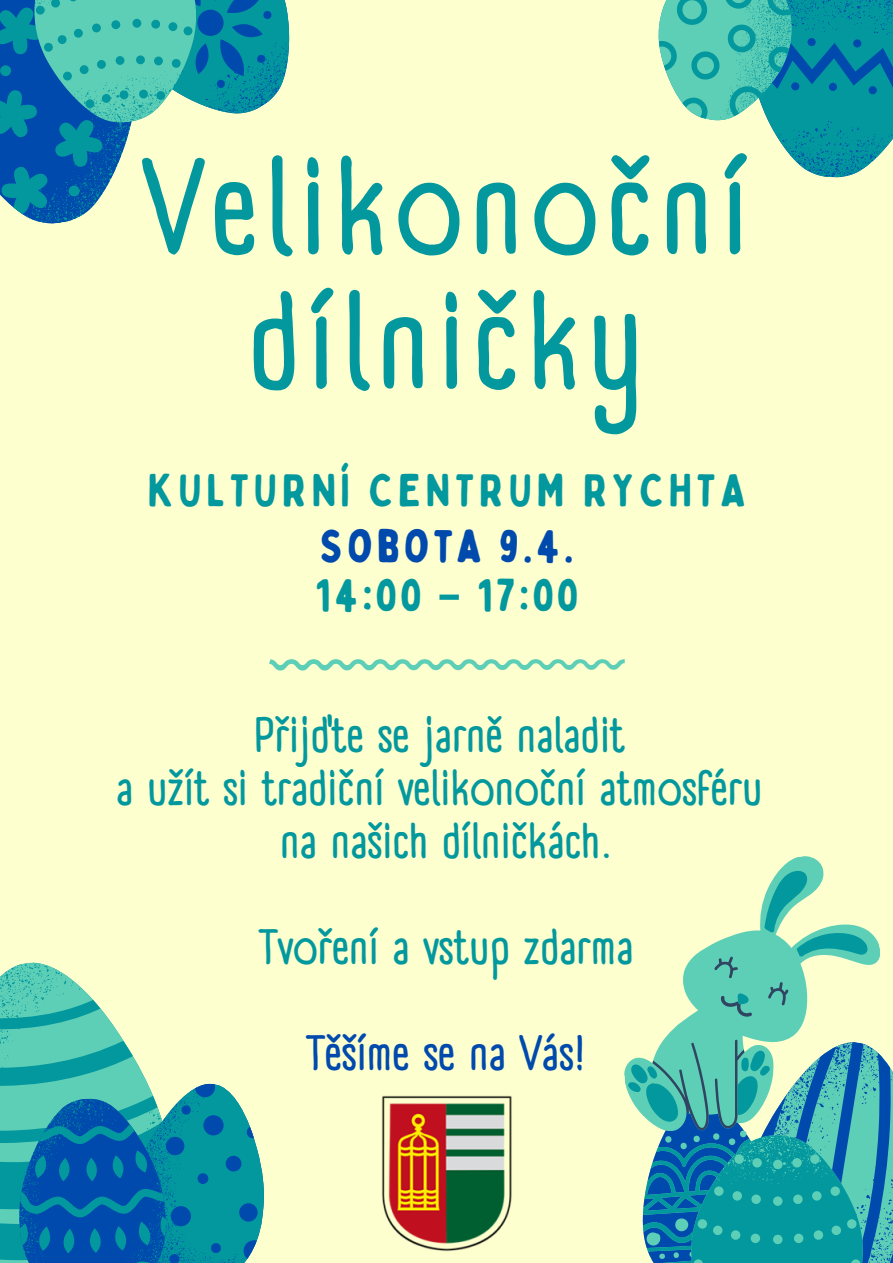
<style>
.page{position:relative;width:893px;height:1263px;background:#feffcf}
.page>*{position:absolute;margin:0;border:0;box-sizing:border-box;transform-origin:0 0}
.t1{font:700 133.5px "A Day Without Sun Text";letter-spacing:.055em;color:#03989e}
.t2{font:700 48.75px "A Day Without Sun Text";color:#03989e}
.t3{font:700 48.75px "A Day Without Sun Text";color:#004aad}
.t4{font:46.28px "Bobby Jones Soft";letter-spacing:.075em;color:#03989e}
.t5{font:46.28px "Bobby Jones Soft";letter-spacing:.075em;color:#004aad}
.t6{font:45.75px "Bobby Jones Soft";letter-spacing:.1em;color:#03989e}
.s1{font-family:"Noto Sans Gurmukhi";font-weight:700}
</style>
<div class="page">
<svg style="left:269px;top:659px;width:356px;height:11px"></svg>
<svg style="left:624px;top:856px;width:256px;height:234px"></svg>
<svg style="left:712px;top:955px;width:27px;height:25px"></svg>
<svg style="left:766px;top:981px;width:24px;height:26px"></svg>
<svg style="left:720px;top:991px;width:33px;height:29px"></svg>
<svg style="left:759px;top:869px;width:109px;height:92px"></svg>
<svg style="left:627px;top:1028px;width:266px;height:235px;background:#47aaaf"></svg>
<svg style="left:0;top:962px;width:86px;height:30px;fill:#5ecfb7"></svg>
<svg style="left:0;top:992px;width:143px;height:271px;background:#5ac5b2"></svg>
<svg style="left:13px;top:1074px;width:251px;height:189px;background:#2089aa"></svg>
<svg style="left:658px;top:0;width:235px;height:178px"></svg>
<svg style="left:0;top:0;width:290px;height:224px"></svg>
<img style="left:381px;top:1095px;width:131px;height:157px">
<p class="t1" style="left:144px;top:126px;width:607px">Velikonoční</p>
<p class="t1" style="left:248px;top:261px;width:398px">dílničky</p>
<p class="t6" style="left:148px;top:462px;width:599px">KULTURNÍ CENTRUM RYCHTA</p>
<p class="t5" style="left:320px;top:517px;width:256px">SOBOTA 9.4.</p>
<p class="t4" style="left:315px;top:566px;width:265px">14:00 <span class="s1">–</span> 17:00</p>
<p class="t2" style="left:254px;top:706px;width:373px">Přijďte se jarně naladit</p>
<p class="t2" style="left:117px;top:759px;width:648px">a užít si tradiční velikonoční atmosféru</p>
<p class="t2" style="left:280px;top:812px;width:334px">na našich dílničkách.</p>
<p class="t2" style="left:260px;top:917px;width:376px">Tvoření a vstup zdarma</p>
<p class="t3" style="left:307px;top:1023px;width:281px">Těšíme se na Vás!</p>
</div>
